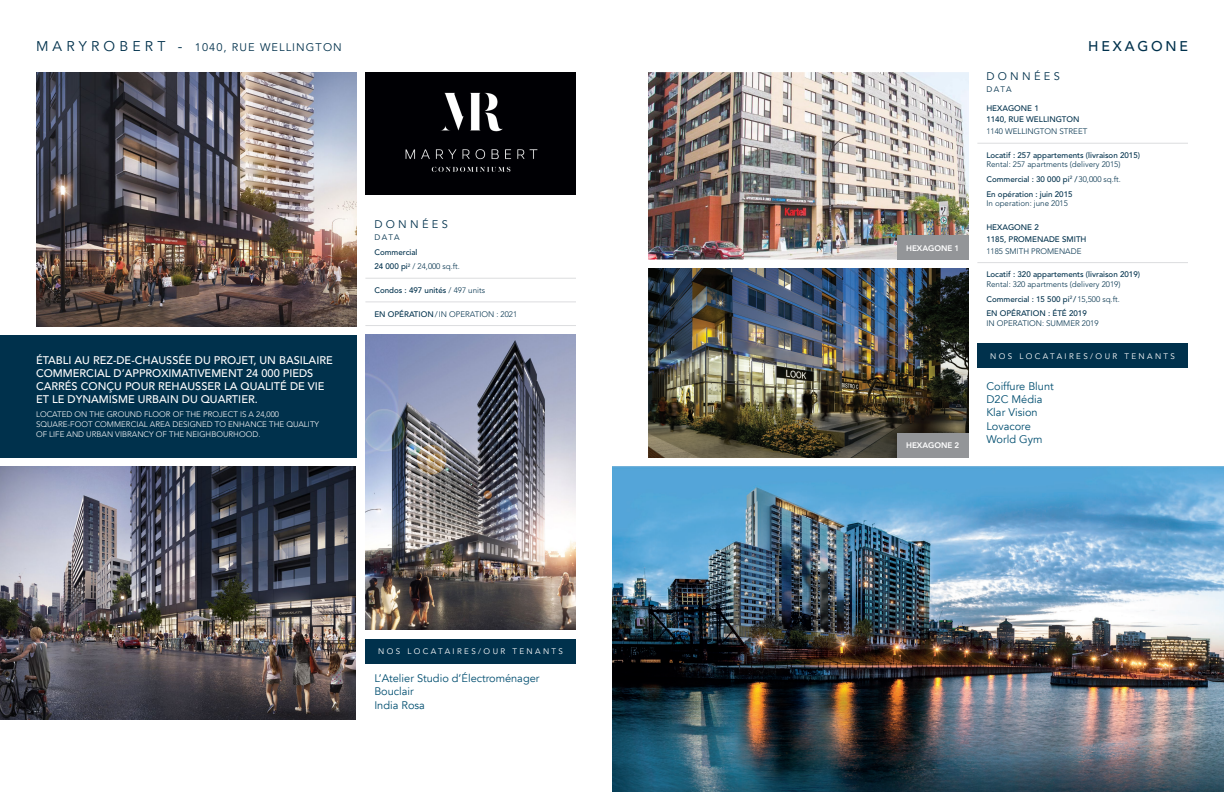
<style>
.page{position:relative;width:1224px;height:792px;background:#fff}
.page>*{position:absolute;margin:0;border:0;box-sizing:border-box;transform-origin:0 0}
.t1{font:500 14px "Avenir LT Std";letter-spacing:.2em;color:#00314c}
.t2{font:500 11px/13.2px "Avenir LT Std";color:#fff}
.t3{font:11px "Avenir";color:#004e70}
.t4{font:11px "Avenir LT Std";letter-spacing:.1em;color:#00314c}
.t5{font:11px "Avenir LT Std";letter-spacing:.3em;color:#00314c}
.t6{font:500 8px "Avenir LT Std";color:#00314c}
.t7{font:300 8px "Avenir LT Std";color:#00314c}
.t8{font:300 8px/9.6px "Avenir LT Std";color:#fff}
.t9{font:8px "Avenir LT Std";letter-spacing:.3em;color:#fff}
.t10{font:800 8px "Avenir LT Std";color:#fff}
.t11{font:8px "Avenir LT Std";letter-spacing:.13em;color:#00314c}
.s1{font-size:14px}
.s2{font-weight:500}
.s3{font-weight:300}
</style>
<div class="page">
<img style="left:36px;top:72px;width:320px;height:254px">
<img style="left:365px;top:72px;width:211px;height:122px">
<div style="left:365px;top:639px;width:211px;height:24px;background:#00314c"></div>
<hr style="left:365px;top:278px;width:211px;height:1px;background:#dcdddf">
<hr style="left:365px;top:302px;width:211px;height:1px;background:#dcdddf">
<hr style="left:365px;top:325px;width:211px;height:1px;background:#dcdddf">
<img style="left:366px;top:335px;width:209px;height:295px">
<div style="left:0;top:335px;width:356px;height:122px;background:#00314c"></div>
<img style="left:0;top:466px;width:356px;height:254px">
<hr style="left:977px;top:143px;width:211px;height:1px;background:#dcdddf">
<hr style="left:977px;top:262px;width:211px;height:1px;background:#dcdddf">
<img style="left:648px;top:72px;width:320px;height:188px">
<img style="left:648px;top:269px;width:320px;height:188px">
<div style="left:897px;top:433px;width:71px;height:24px;background:#939598"></div>
<div style="left:897px;top:236px;width:71px;height:24px;background:#939598"></div>
<img style="left:612px;top:466px;width:612px;height:326px">
<div style="left:977px;top:344px;width:211px;height:24px;background:#00314c"></div>
<p class="t4" style="left:36px;top:41px;width:307px"><span class="s1">M A R Y R O B E R T -</span> 1040, RUE WELLINGTON</p>
<p class="t1" style="left:1088px;top:38px;width:101px">HEXAGONE</p>
<p class="t2" style="left:36px;top:354px;width:298px">ÉTABLI AU REZ-DE-CHAUSSÉE DU PROJET, UN BASILAIRE COMMERCIAL D’APPROXIMATIVEMENT 24 000 PIEDS CARRÉS CONÇU POUR REHAUSSER LA QUALITÉ DE VIE ET LE DYNAMISME URBAIN DU QUARTIER.</p>
<p class="t8" style="left:36px;top:410px;width:285px">LOCATED ON THE GROUND FLOOR OF THE PROJECT IS A 24,000<br>SQUARE-FOOT COMMERCIAL AREA DESIGNED TO ENHANCE THE QUALITY<br>OF LIFE AND URBAN VIBRANCY OF THE NEIGHBOURHOOD.</p>
<p class="t5" style="left:374px;top:218px;width:75px">DONNÉES</p>
<p class="t11" style="left:374px;top:233px;width:27px">DATA</p>
<p class="t6" style="left:374px;top:247px;width:45px">Commercial</p>
<p class="t7" style="left:374px;top:262px;width:87px"><span class="s2">24 000 pi</span><sup>2</sup> / 24,000 sq.ft.</p>
<p class="t6" style="left:374px;top:285px;width:112px">Condos : 497 unités <span class="s3">/ 497 units</span></p>
<p class="t7" style="left:374px;top:309px;width:144px"><span class="s2">EN OPÉRATION</span>/IN OPERATION : 2021</p>
<p class="t9" style="left:378px;top:647px;width:186px">NOS LOCATAIRES/OUR TENANTS</p>
<p class="t3" style="left:374px;top:672px;width:167px">L’Atelier Studio d’Électroménager</p>
<p class="t3" style="left:374px;top:685px;width:41px">Bouclair</p>
<p class="t3" style="left:374px;top:698px;width:52px">India Rosa</p>
<p class="t10" style="left:906px;top:243px;width:55px">HEXAGONE 1</p>
<p class="t10" style="left:906px;top:441px;width:55px">HEXAGONE 2</p>
<p class="t5" style="left:986px;top:70px;width:75px">DONNÉES</p>
<p class="t11" style="left:986px;top:84px;width:27px">DATA</p>
<p class="t6" style="left:986px;top:103px;width:54px">HEXAGONE 1</p>
<p class="t6" style="left:986px;top:115px;width:95px">1140, RUE WELLINGTON</p>
<p class="t7" style="left:986px;top:127px;width:102px">1140 WELLINGTON STREET</p>
<p class="t6" style="left:986px;top:151px;width:155px">Locatif : 257 appartements (livraison 2015)</p>
<p class="t7" style="left:986px;top:160px;width:136px">Rental: 257 apartments (delivery 2015)</p>
<p class="t6" style="left:986px;top:175px;width:136px">Commercial : 30 000 pi<sup>2</sup> /<span class="s3">30,000 sq.ft.</span></p>
<p class="t6" style="left:986px;top:189px;width:88px">En opération : juin 2015</p>
<p class="t7" style="left:986px;top:199px;width:83px">In operation: june 2015</p>
<p class="t6" style="left:986px;top:223px;width:54px">HEXAGONE 2</p>
<p class="t6" style="left:986px;top:234px;width:102px">1185, PROMENADE SMITH</p>
<p class="t7" style="left:986px;top:246px;width:97px">1185 SMITH PROMENADE</p>
<p class="t6" style="left:986px;top:270px;width:155px">Locatif : 320 appartements (livraison 2019)</p>
<p class="t7" style="left:986px;top:279px;width:136px">Rental: 320 apartments (delivery 2019)</p>
<p class="t6" style="left:986px;top:294px;width:135px">Commercial : 15 500 pi<sup>2</sup> /<span class="s3">15,500 sq.ft.</span></p>
<p class="t6" style="left:986px;top:309px;width:102px">EN OPÉRATION : ÉTÉ 2019</p>
<p class="t7" style="left:986px;top:318px;width:114px">IN OPERATION: SUMMER 2019</p>
<p class="t9" style="left:990px;top:351px;width:186px">NOS LOCATAIRES/OUR TENANTS</p>
<p class="t3" style="left:986px;top:380px;width:69px">Coiffure Blunt</p>
<p class="t3" style="left:986px;top:393px;width:58px">D2C Média</p>
<p class="t3" style="left:986px;top:406px;width:53px">Klar Vision</p>
<p class="t3" style="left:986px;top:419px;width:46px">Lovacore</p>
<p class="t3" style="left:986px;top:432px;width:58px">World Gym</p>
</div>
